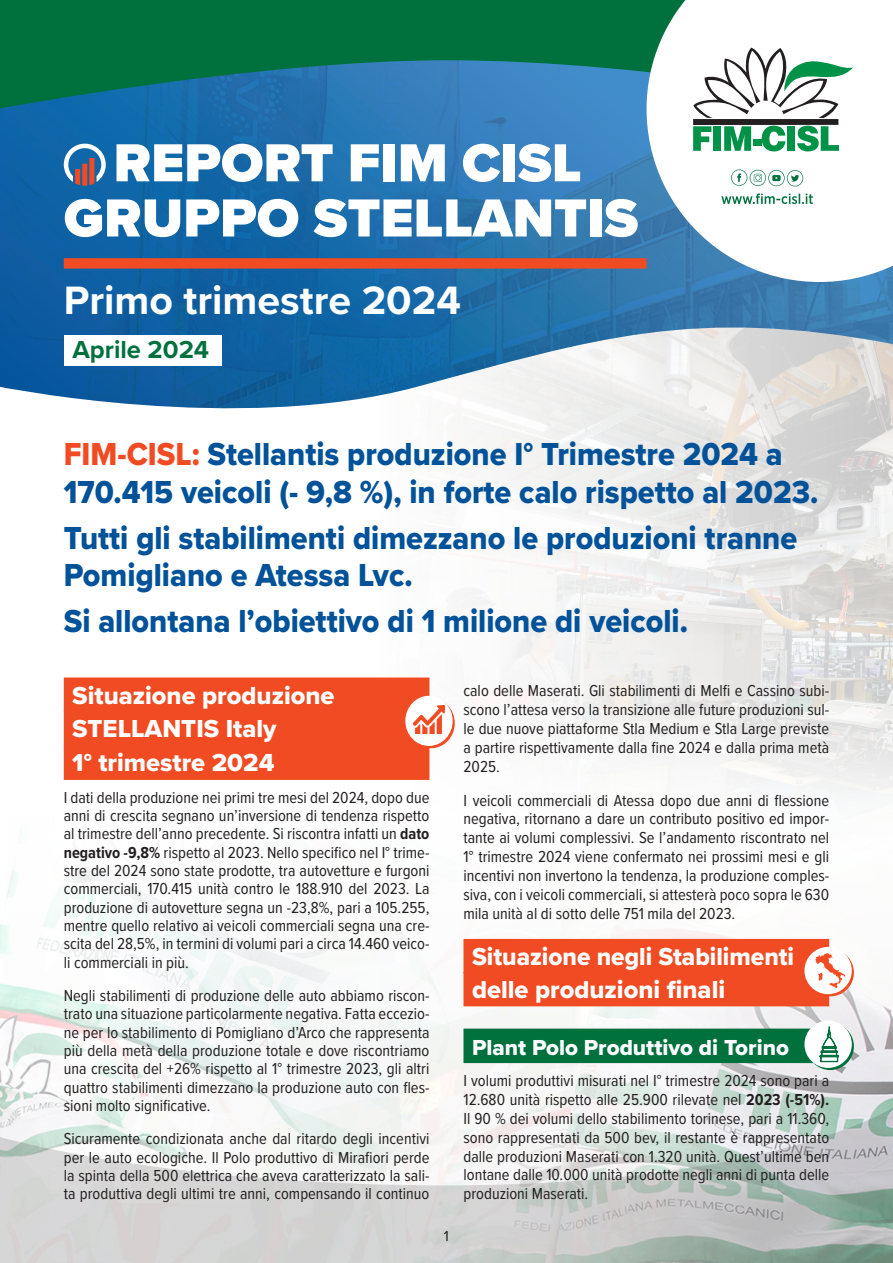
<style>
.page{position:relative;width:893px;height:1263px;background:#fff}
.page>*{position:absolute;margin:0;border:0;box-sizing:border-box;transform-origin:0 0}
.t1{font:900 55.5px "Proxima Nova";color:#fff}
.t2{font:700 41.1px "Proxima Nova";color:#fff}
.Normale{font:33px/37.5px "Proxima Nova Extrabld";color:#015299;scale:.93 1}
.Titoletto{font:25.5px "Proxima Nova Extrabld";color:#fff}
.Titoletto-2{font:25.5px "Proxima Nova Extrabld";color:#fff;scale:.96 1}
.Normale-2{font:700 25.5px "Proxima Nova";color:#00713d}
.Titoletto-3{font:22.5px "Proxima Nova Extrabld";color:#fff}
.Normale-3{font:16.5px/18.3px "Proxima Nova Cond";color:#231f20;text-align:justify}
.t3{font:15px "Proxima Nova";color:#231f20}
.s1{color:#f04b22}
.s2{font-weight:700}
</style>
<div class="page">
<img style="left:0;top:849px;width:893px;height:259px">
<svg style="left:0;top:1108px;width:893px;height:155px"></svg>
<img style="left:355px;top:435px;width:538px;height:444px">
<svg style="left:480px;top:410px;width:413px;height:25px"></svg>
<img style="left:0;top:109px;width:893px;height:301px">
<svg style="left:0;top:0;width:647px;height:109px;fill:#00713d"></svg>
<svg style="left:647px;top:0;width:246px;height:282px"></svg>
<svg style="left:721px;top:193px;width:92px;height:11px"></svg>
<svg style="left:731px;top:169px;width:72px;height:17px"></svg>
<div style="left:693px;top:119px;width:145px;height:6px;background:#231f20"></div>
<svg style="left:693px;top:126px;width:18px;height:25px"></svg>
<div style="left:713px;top:126px;width:8px;height:25px;background:#009247"></div>
<svg style="left:724px;top:126px;width:27px;height:25px"></svg>
<div style="left:753px;top:139px;width:8px;height:6px;background:#009247"></div>
<svg style="left:762px;top:126px;width:23px;height:25px"></svg>
<div style="left:787px;top:126px;width:8px;height:25px;background:#009247"></div>
<svg style="left:797px;top:126px;width:42px;height:25px"></svg>
<svg style="left:693px;top:48px;width:160px;height:70px"></svg>
<div style="left:64px;top:677px;width:365px;height:35px;background:#f04b22"></div>
<div style="left:64px;top:711px;width:365px;height:35px;background:#f04b22"></div>
<div style="left:64px;top:745px;width:365px;height:35px;background:#f04b22"></div>
<div style="left:463px;top:939px;width:366px;height:34px;background:#f04b22"></div>
<div style="left:463px;top:972px;width:366px;height:34px;background:#f04b22"></div>
<div style="left:463px;top:1028px;width:366px;height:35px;background:#00713d"></div>
<div style="left:64px;top:258px;width:583px;height:11px;background:#f04b22"></div>
<svg style="left:64px;top:143px;width:42px;height:43px"></svg>
<svg style="left:407px;top:698px;width:48px;height:50px"></svg>
<div style="left:405px;top:696px;width:48px;height:50px;background:#fff;border-radius:50%"></div>
<svg style="left:413px;top:705px;width:32px;height:29px"></svg>
<div style="left:65px;top:335px;width:157px;height:31px;background:#fff"></div>
<svg style="left:807px;top:949px;width:47px;height:47px"></svg>
<div style="left:804px;top:947px;width:48px;height:47px;background:#fff;border-radius:50%"></div>
<svg style="left:815px;top:953px;width:30px;height:35px"></svg>
<svg style="left:807px;top:1023px;width:47px;height:47px"></svg>
<div style="left:804px;top:1020px;width:48px;height:48px;background:#fff;border-radius:50%"></div>
<svg style="left:819px;top:1026px;width:20px;height:36px"></svg>
<p class="t1" style="left:114px;top:121px;width:470px">REPORT FIM CISL</p>
<p class="t1" style="left:64px;top:177px;width:576px">GRUPPO STELLANTIS</p>
<p class="t2" style="left:64px;top:270px;width:399px">Primo trimestre 2024</p>
<p class="Normale-2" style="left:72px;top:331px;width:138px">Aprile 2024</p>
<p class="Normale" style="left:64px;top:435px;width:813px"><span class="s1">FIM-CISL:</span> Stellantis produzione I° Trimestre 2024 a<br>170.415 veicoli (- 9,8 %), in forte calo rispetto al 2023.</p>
<p class="Normale" style="left:64px;top:519px;width:790px">Tutti gli stabilimenti dimezzano le produzioni tranne<br>Pomigliano e Atessa Lvc.</p>
<p class="Normale" style="left:64px;top:602px;width:673px">Si allontana l’obiettivo di 1 milione di veicoli.</p>
<p class="Titoletto" style="left:72px;top:676px;width:264px">Situazione produzione</p>
<p class="Titoletto" style="left:72px;top:710px;width:206px">STELLANTIS Italy</p>
<p class="Titoletto" style="left:72px;top:744px;width:204px">1° trimestre 2024</p>
<p class="Normale-3" style="left:64px;top:787px;width:367px">I dati della produzione nei primi tre mesi del 2024, dopo due anni di crescita segnano un’inversione di tendenza rispetto al trimestre dell’anno precedente. Si riscontra infatti un <span class="s2">dato negativo -9,8%</span> rispetto al 2023. Nello specifico nel I° trime&shy;stre del 2024 sono state prodotte, tra autovetture e furgoni commerciali, 170.415 unità contro le 188.910 del 2023. La produzione di autovetture segna un -23,8%, pari a 105.255, mentre quello relativo ai veicoli commerciali segna una cre&shy;scita del 28,5%, in termini di volumi pari a circa 14.460 veico&shy;li commerciali in più.</p>
<p class="Normale-3" style="left:64px;top:985px;width:367px">Negli stabilimenti di produzione delle auto abbiamo riscon&shy;trato una situazione particolarmente negativa. Fatta eccezio&shy;ne per lo stabilimento di Pomigliano d’Arco che rappresenta più della metà della produzione totale e dove riscontriamo una crescita del +26% rispetto al 1° trimestre 2023, gli altri quattro stabilimenti dimezzano la produzione auto con fles&shy;sioni molto significative.</p>
<p class="Normale-3" style="left:64px;top:1129px;width:367px">Sicuramente condizionata anche dal ritardo degli incentivi per le auto ecologiche. Il Polo produttivo di Mirafiori perde la spinta della 500 elettrica che aveva caratterizzato la sali&shy;ta produttiva degli ultimi tre anni, compensando il continuo</p>
<p class="t3" style="left:444px;top:1224px;width:7px">1</p>
<p class="Normale-3" style="left:463px;top:681px;width:367px;line-height:18.9px">calo delle Maserati. Gli stabilimenti di Melfi e Cassino subi&shy;scono l’attesa verso la transizione alle future produzioni sul&shy;le due nuove piattaforme Stla Medium e Stla Large previste a partire rispettivamente dalla fine 2024 e dalla prima metà 2025.</p>
<p class="Normale-3" style="left:463px;top:790px;width:367px;line-height:18.9px">I veicoli commerciali di Atessa dopo due anni di flessione negativa, ritornano a dare un contributo positivo ed impor&shy;tante ai volumi complessivi. Se l’andamento riscontrato nel 1° trimestre 2024 viene confermato nei prossimi mesi e gli incentivi non invertono la tendenza, la produzione comples&shy;siva, con i veicoli commerciali, si attesterà poco sopra le 630 mila unità al di sotto delle 751 mila del 2023.</p>
<p class="Titoletto-2" style="left:472px;top:937px;width:337px">Situazione negli Stabilimenti</p>
<p class="Titoletto" style="left:472px;top:970px;width:255px">delle produzioni finali</p>
<p class="Titoletto-3" style="left:472px;top:1030px;width:318px">Plant Polo Produttivo di Torino</p>
<p class="Normale-3" style="left:463px;top:1070px;width:367px;line-height:18.9px">I volumi produttivi misurati nel I° trimestre 2024 sono pari a 12.680 unità rispetto alle 25.900 rilevate nel <span class="s2">2023 (-51%).<br></span>Il 90 % dei volumi dello stabilimento torinese, pari a 11.360, sono rappresentati da 500 bev, il restante è rappresentato dalle produzioni Maserati con 1.320 unità. Quest’ultime ben lontane dalle 10.000 unità prodotte negli anni di punta delle produzioni Maserati.</p>
</div>
